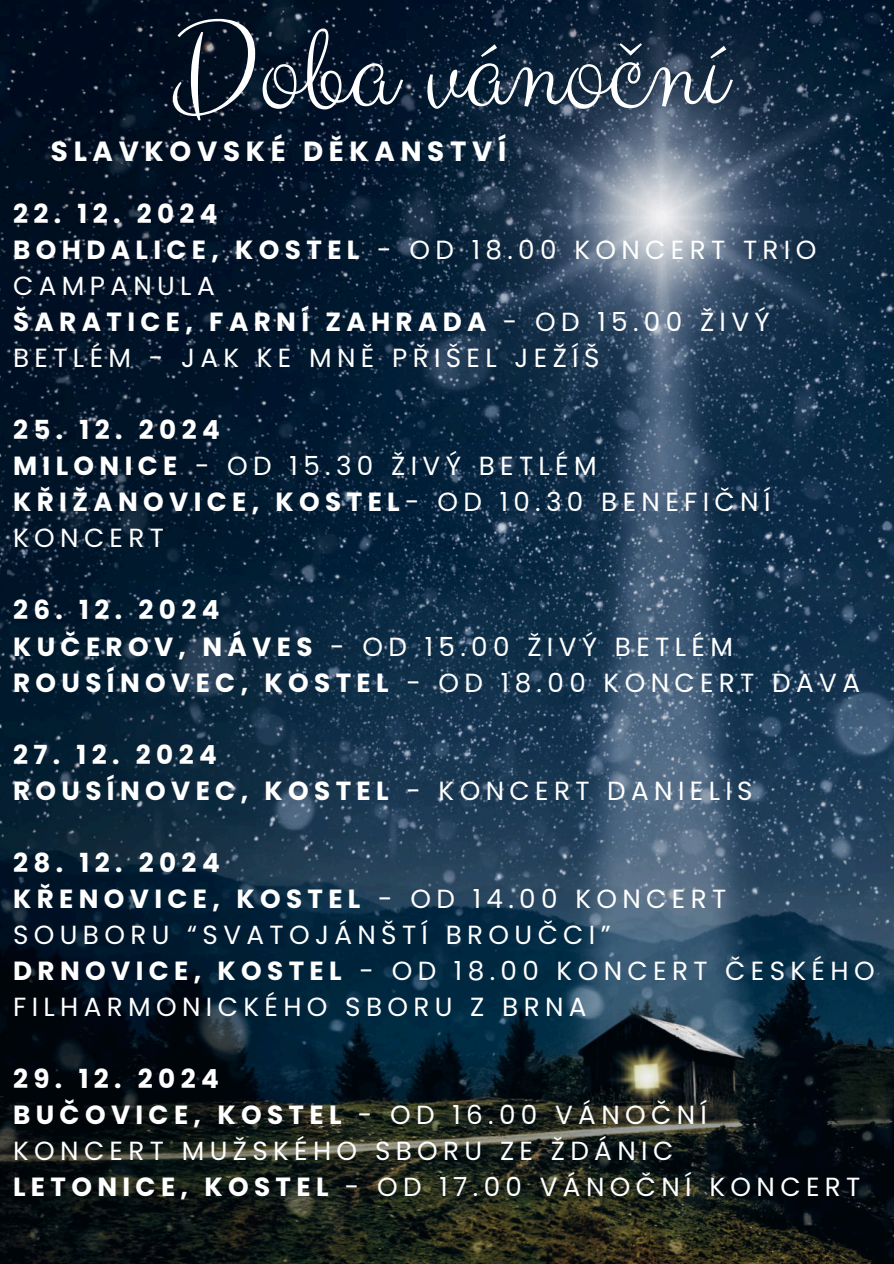
<style>
.page{position:relative;width:894px;height:1264px;background:#fff}
.page>*{position:absolute;margin:0;border:0;box-sizing:border-box;transform-origin:0 0}
.t1{font:127.5px "Clicker Script";color:#fff}
.t2{font:700 27.75px "Poppins";letter-spacing:.205em;color:#fff}
.t3{font:26.25px/36px "Poppins";letter-spacing:.205em;color:#fff}
.t4{font:700 26.25px/36px "Poppins";letter-spacing:.205em;color:#fff}
.s1{font-weight:700}
.s2{font-weight:400}
</style>
<div class="page">
<img style="left:0;top:0;width:893px;height:1263px">
<h1 class="t1" style="left:169px;top:-8px;width:557px">Doba vánoční</h1>
<p class="t2" style="left:51px;top:135px;width:456px">SLAVKOVSKÉ DĚKANSTVÍ</p>
<p class="t3" style="left:13px;top:196px;width:804px"><span class="s1">22. 12. 2024<br>BOHDALICE, KOSTEL</span> - OD 18.00 KONCERT TRIO<br>CAMPANULA<br><span class="s1">ŠARATICE, FARNÍ ZAHRADA</span> - OD 15.00 ŽIVÝ<br>BETLÉM - JAK KE MNĚ PŘIŠEL JEŽÍŠ</p>
<p class="t3" style="left:13px;top:412px;width:758px"><span class="s1">25. 12. 2024<br>MILONICE</span> - OD 15.30 ŽIVÝ BETLÉM<br><span class="s1">KŘIŽANOVICE, KOSTEL</span>- OD 10.30 BENEFIČNÍ<br>KONCERT</p>
<p class="t4" style="left:13px;top:592px;width:848px">26. 12. 2024<br>KUČEROV, NÁVES <span class="s2">- OD 15.00 ŽIVÝ BETLÉM<br></span>ROUSÍNOVEC, KOSTEL <span class="s2">- OD 18.00 KONCERT DAVA</span></p>
<p class="t4" style="left:13px;top:736px;width:740px">27. 12. 2024<br>ROUSÍNOVEC, KOSTEL <span class="s2">- KONCERT DANIELIS</span></p>
<p class="t3" style="left:13px;top:844px;width:862px"><span class="s1">28. 12. 2024<br>KŘENOVICE, KOSTEL</span> - OD 14.00 KONCERT<br>SOUBORU &lt;SVATOJÁNŠTÍ BROUČCI=<br><span class="s1">DRNOVICE, KOSTEL</span> - OD 18.00 KONCERT ČESKÉHO<br>FILHARMONICKÉHO SBORU Z BRNA</p>
<p class="t3" style="left:13px;top:1060px;width:848px"><span class="s1">29. 12. 2024<br>BUČOVICE, KOSTEL</span> - OD 16.00 VÁNOČNÍ<br>KONCERT MUŽSKÉHO SBORU ZE ŽDÁNIC<br><span class="s1">LETONICE, KOSTEL</span> - OD 17.00 VÁNOČNÍ KONCERT</p>
</div>
